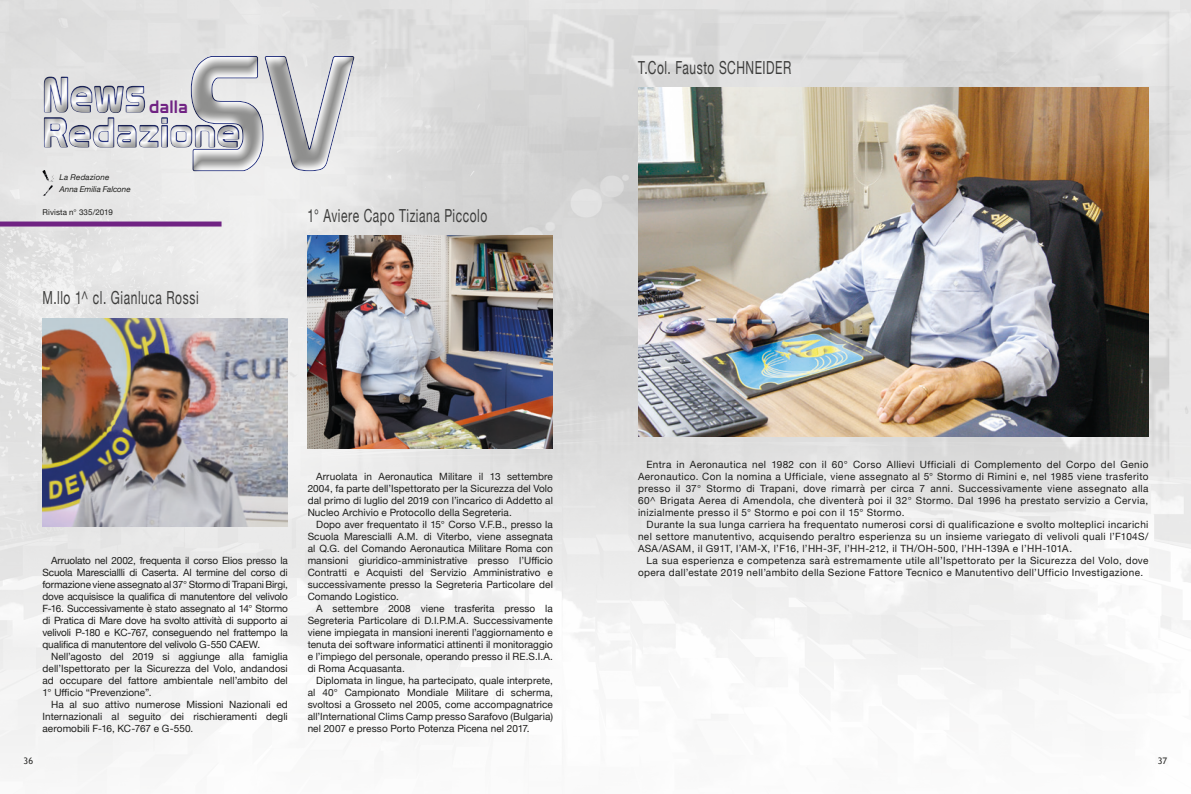
<style>
.page{position:relative;width:1191px;height:794px;background:#fff}
.page>*{position:absolute;margin:0;border:0;box-sizing:border-box;transform-origin:0 0}
.t1{font:158px "Prototype";color:#fff;scale:.83 1}
.t2{font:47.4px "Prototype";color:#fff;scale:.83 1}
.t3{font:39.5px "Prototype";letter-spacing:.035em;color:#fff}
.t4{font:18px "Helvetica Neue";letter-spacing:.045em;color:#3d3d3c;scale:.67 1}
.t5{font:17.5px "Prototype";letter-spacing:.04em;color:#702383}
.t6{font:10px "Helvetica Neue";letter-spacing:.01em;color:#1d1d1b}
.t7{font:10px "Helvetica Neue";letter-spacing:.035em;color:#1d1d1b}
.t8{font:10px "Helvetica Neue";letter-spacing:-.015em;color:#1d1d1b}
.t9{font:10px "Helvetica Neue";letter-spacing:.04em;color:#1d1d1b}
.t10{font:10px "Helvetica Neue";letter-spacing:.03em;color:#1d1d1b}
.t11{font:10px "Helvetica Neue";letter-spacing:-.01em;color:#1d1d1b}
.t12{font:9px "Trebuchet MS";color:#1d1d1b}
.t13{font:italic 8px/12.4px "Helvetica Neue";color:#1d1d1b}
.t14{font:8px "Helvetica Neue";letter-spacing:.015em;color:#1d1d1b}
</style>
<div class="page">
<img style="left:0;top:0;width:1191px;height:775px">
<div style="left:179px;top:42px;width:187px;height:143px;background:#e4e4e4"></div>
<div style="left:35px;top:63px;width:120px;height:63px;background:#e2e2e2"></div>
<div style="left:36px;top:104px;width:213px;height:57px;background:#e3e3e3"></div>
<img style="left:43px;top:318px;width:245px;height:209px">
<img style="left:308px;top:236px;width:245px;height:212px">
<img style="left:638px;top:88px;width:510px;height:348px">
<div style="left:0;top:221px;width:221px;height:5px;background:#702383"></div>
<svg style="left:43px;top:55px;width:312px;height:141px"></svg>
<h1 class="t1" style="left:187px;top:20px;width:205px">SV</h1>
<h2 class="t2" style="left:43px;top:66px;width:125px">News</h2>
<h3 class="t3" style="left:43px;top:109px;width:198px">Redazione</h3>
<p class="t5" style="left:149px;top:96px;width:40px">dalla</p>
<p class="t13" style="left:60px;top:171px;width:73px">La Redazione<br>Anna Emilia Falcone</p>
<p class="t14" style="left:43px;top:207px;width:72px">Rivista n° 335/2019</p>
<p class="t4" style="left:43px;top:285px;width:234px">M.llo 1^ cl. Gianluca Rossi</p>
<p class="t4" style="left:307px;top:202px;width:270px">1° Aviere Capo Tiziana Piccolo</p>
<p class="t11" style="left:51px;top:553px;width:238px">Arruolato nel 2002, frequenta il corso Elios presso la</p>
<p class="t8" style="left:43px;top:565px;width:247px">Scuola Maresciallli di Caserta. Al termine del corso di</p>
<p class="t8" style="left:43px;top:577px;width:247px">formazione viene assegnato al 37° Stormo di Trapani Birgi,</p>
<p class="t8" style="left:43px;top:589px;width:247px">dove acquisisce la qualifica di manutentore del velivolo</p>
<p class="t8" style="left:43px;top:601px;width:247px">F-16. Successivamente è stato assegnato al 14° Stormo</p>
<p class="t8" style="left:43px;top:613px;width:247px">di Pratica di Mare dove ha svolto attività di supporto ai</p>
<p class="t8" style="left:43px;top:625px;width:247px">velivoli P-180 e KC-767, conseguendo nel frattempo la</p>
<p class="t8" style="left:43px;top:637px;width:219px">qualifica di manutentore del velivolo G-550 CAEW.</p>
<p class="t6" style="left:51px;top:649px;width:238px">Nell’agosto del 2019 si aggiunge alla famiglia</p>
<p class="t6" style="left:43px;top:661px;width:247px">dell’Ispettorato per la Sicurezza del Volo, andandosi</p>
<p class="t6" style="left:43px;top:673px;width:247px">ad occupare del fattore ambientale nell’ambito del</p>
<p class="t6" style="left:43px;top:685px;width:110px">1° Ufficio “Prevenzione”.</p>
<p class="t6" style="left:51px;top:697px;width:238px">Ha al suo attivo numerose Missioni Nazionali ed</p>
<p class="t6" style="left:43px;top:709px;width:247px">Internazionali al seguito dei rischieramenti degli</p>
<p class="t6" style="left:43px;top:721px;width:152px">aeromobili F-16, KC-767 e G-550.</p>
<p class="t6" style="left:316px;top:469px;width:238px">Arruolata in Aeronautica Militare il 13 settembre</p>
<p class="t6" style="left:308px;top:481px;width:247px">2004, fa parte dell’Ispettorato per la Sicurezza del Volo</p>
<p class="t6" style="left:308px;top:493px;width:247px">dal primo di luglio del 2019 con l’incarico di Addetto al</p>
<p class="t6" style="left:308px;top:505px;width:206px">Nucleo Archivio e Protocollo della Segreteria.</p>
<p class="t6" style="left:316px;top:517px;width:238px">Dopo aver frequentato il 15° Corso V.F.B., presso la</p>
<p class="t6" style="left:308px;top:529px;width:247px">Scuola Marescialli A.M. di Viterbo, viene assegnata</p>
<p class="t6" style="left:308px;top:541px;width:247px">al Q.G. del Comando Aeronautica Militare Roma con</p>
<p class="t6" style="left:308px;top:553px;width:247px">mansioni giuridico-amministrative presso l’Ufficio</p>
<p class="t6" style="left:308px;top:565px;width:247px">Contratti e Acquisti del Servizio Amministrativo e</p>
<p class="t6" style="left:308px;top:577px;width:247px">successivamente presso la Segreteria Particolare del</p>
<p class="t6" style="left:308px;top:589px;width:93px">Comando Logistico.</p>
<p class="t6" style="left:316px;top:601px;width:238px">A settembre 2008 viene trasferita presso la</p>
<p class="t6" style="left:308px;top:613px;width:247px">Segreteria Particolare di D.I.P.M.A. Successivamente</p>
<p class="t6" style="left:308px;top:625px;width:247px">viene impiegata in mansioni inerenti l’aggiornamento e</p>
<p class="t6" style="left:308px;top:637px;width:247px">tenuta dei software informatici attinenti il monitoraggio</p>
<p class="t6" style="left:308px;top:649px;width:247px">e l’impiego del personale, operando presso il RE.S.I.A.</p>
<p class="t6" style="left:308px;top:661px;width:99px">di Roma Acquasanta.</p>
<p class="t6" style="left:316px;top:673px;width:238px">Diplomata in lingue, ha partecipato, quale interprete,</p>
<p class="t6" style="left:308px;top:685px;width:247px">al 40° Campionato Mondiale Militare di scherma,</p>
<p class="t6" style="left:308px;top:697px;width:247px">svoltosi a Grosseto nel 2005, come accompagnatrice</p>
<p class="t6" style="left:308px;top:709px;width:247px">all’International Clims Camp presso Sarafovo (Bulgaria)</p>
<p class="t6" style="left:308px;top:721px;width:223px">nel 2007 e presso Porto Potenza Picena nel 2017.</p>
<p class="t4" style="left:638px;top:54px;width:230px">T.Col. Fausto SCHNEIDER</p>
<p class="t7" style="left:646px;top:457px;width:503px">Entra in Aeronautica nel 1982 con il 60° Corso Allievi Ufficiali di Complemento del Corpo del Genio</p>
<p class="t7" style="left:638px;top:469px;width:512px">Aeronautico. Con la nomina a Ufficiale, viene assegnato al 5° Stormo di Rimini e, nel 1985 viene trasferito</p>
<p class="t7" style="left:638px;top:481px;width:512px">presso il 37° Stormo di Trapani, dove rimarrà per circa 7 anni. Successivamente viene assegnato alla</p>
<p class="t7" style="left:638px;top:493px;width:512px">60^ Brigata Aerea di Amendola, che diventerà poi il 32° Stormo. Dal 1996 ha prestato servizio a Cervia,</p>
<p class="t7" style="left:638px;top:505px;width:268px">inizialmente presso il 5° Stormo e poi con il 15° Stormo.</p>
<p class="t7" style="left:646px;top:517px;width:503px">Durante la sua lunga carriera ha frequentato numerosi corsi di qualificazione e svolto molteplici incarichi</p>
<p class="t7" style="left:638px;top:529px;width:512px">nel settore manutentivo, acquisendo peraltro esperienza su un insieme variegato di velivoli quali l’F104S/</p>
<p class="t10" style="left:638px;top:541px;width:435px">ASA/ASAM, il G91T, l’AM-X, l’F16, l’HH-3F, l’HH-212, il TH/OH-500, l’HH-139A e l’HH-101A.</p>
<p class="t9" style="left:646px;top:553px;width:503px">La sua esperienza e competenza sarà estremamente utile all’Ispettorato per la Sicurezza del Volo, dove</p>
<p class="t7" style="left:638px;top:565px;width:506px">opera dall’estate 2019 nell’ambito della Sezione Fattore Tecnico e Manutentivo dell’Ufficio Investigazione.</p>
<p class="t12" style="left:24px;top:755px;width:11px">36</p>
<p class="t12" style="left:1157px;top:755px;width:11px">37</p>
</div>
